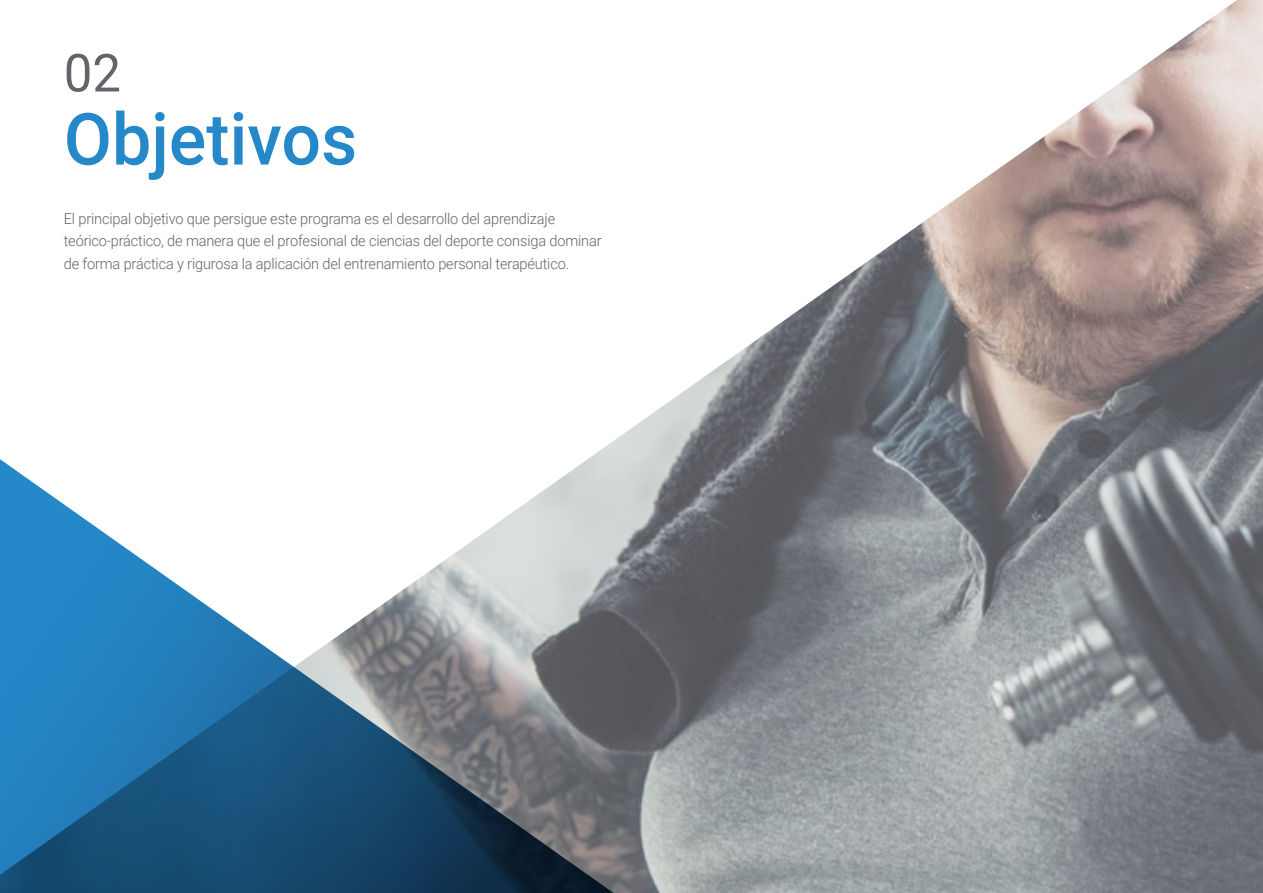
<style>
.page{position:relative;width:1263px;height:893px;background:#fff}
.page>*{position:absolute;margin:0;border:0;box-sizing:border-box;transform-origin:0 0}
.t1{font:500 72px "Roboto";color:#2488c9}
.t2{font:52.5px "Roboto";color:#61646a}
.t3{font:300 15px/22.5px "Roboto";letter-spacing:-.01em;color:#61646a}
</style>
<div class="page">
<img style="left:608px;top:0;width:655px;height:893px">
<svg style="left:0;top:445px;width:642px;height:448px"></svg>
<h2 class="t2" style="left:64px;top:36px;width:59px">02</h2>
<h1 class="t1" style="left:64px;top:89px;width:295px">Objetivos</h1>
<p class="t3" style="left:64px;top:207px;width:539px">El principal objetivo que persigue este programa es el desarrollo del aprendizaje teórico-práctico, de manera que el profesional de ciencias del deporte consiga dominar de forma práctica y rigurosa la aplicación del entrenamiento personal terapéutico.</p>
</div>
